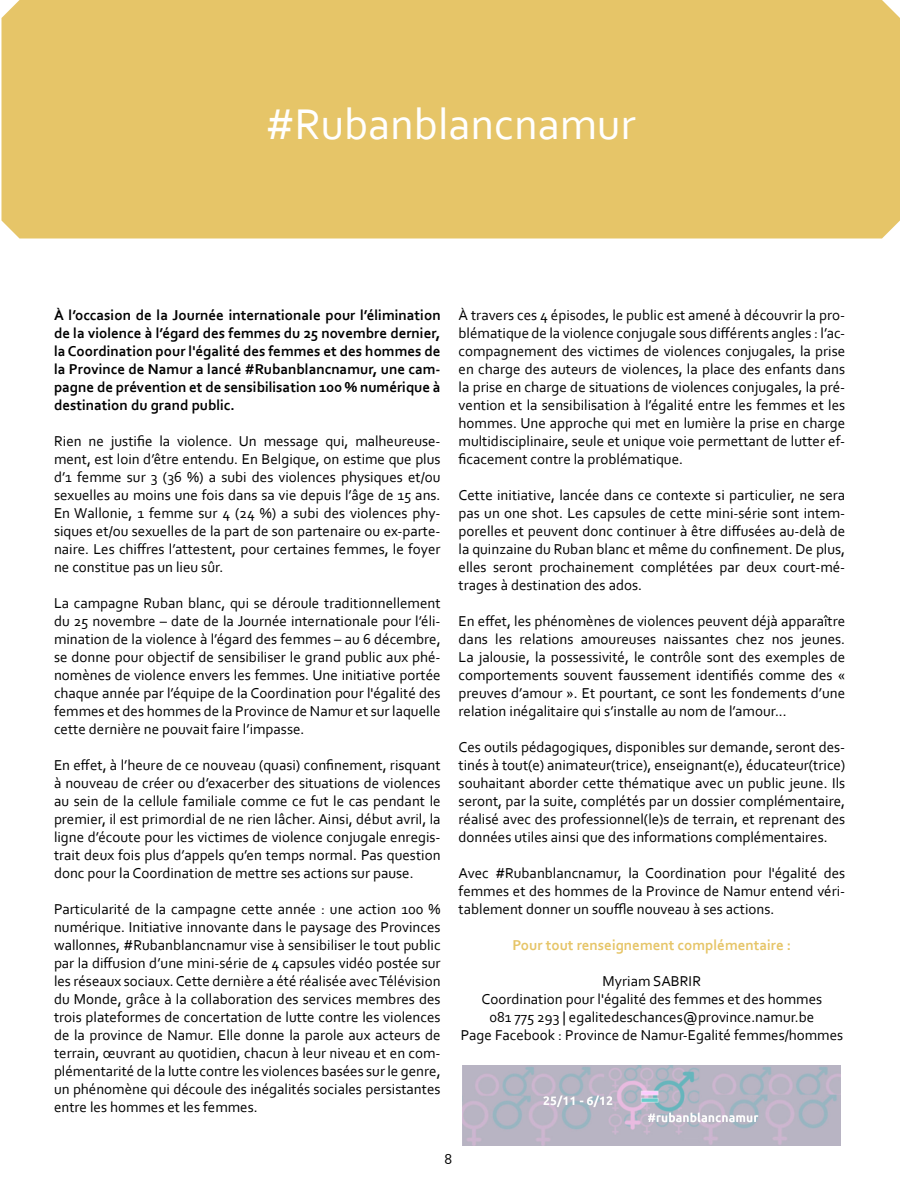
<style>
.page{position:relative;width:900px;height:1200px;background:#fff}
.page>*{position:absolute;margin:0;border:0;box-sizing:border-box;transform-origin:0 0}
.t1{font:45px "Corbel";color:#fff}
.t2{font:15px/18px "Corbel";color:#000;text-align:justify}
.t3{font:700 15px/18px "Corbel";color:#000;text-align:justify}
.t4{font:700 15px "Corbel";color:#e6c568}
</style>
<div class="page">
<div style="left:1px;top:0;width:899px;height:238px;background:#e6c568"></div>
<img style="left:463px;top:1065px;width:378px;height:81px">
<p class="t1" style="left:265px;top:96px;width:372px">#Rubanblancnamur</p>
<p class="t3" style="left:54px;top:306px;width:388px">À l’occasion de la Journée internationale pour l’élimination de la violence à l’égard des femmes du 25 novembre dernier, la Coordination pour l'égalité des femmes et des hommes de la Province de Namur a lancé #Rubanblancnamur, une cam&shy;pagne de prévention et de sensibilisation 100 % numérique à destination du grand public.</p>
<p class="t2" style="left:54px;top:432px;width:388px">Rien ne justifie la violence. Un message qui, malheureuse&shy;ment, est loin d’être entendu. En Belgique, on estime que plus d’1 femme sur 3 (36 %) a subi des violences physiques et/ou sexuelles au moins une fois dans sa vie depuis l’âge de 15 ans.<br>En Wallonie, 1 femme sur 4 (24 %) a subi des violences phy&shy;siques et/ou sexuelles de la part de son partenaire ou ex-parte&shy;naire. Les chiffres l’attestent, pour certaines femmes, le foyer ne constitue pas un lieu sûr.</p>
<p class="t2" style="left:54px;top:594px;width:388px">La campagne Ruban blanc, qui se déroule traditionnellement du 25 novembre – date de la Journée internationale pour l’éli&shy;mination de la violence à l’égard des femmes – au 6 décembre, se donne pour objectif de sensibiliser le grand public aux phé&shy;nomènes de violence envers les femmes. Une initiative portée chaque année par l’équipe de la Coordination pour l'égalité des femmes et des hommes de la Province de Namur et sur laquelle cette dernière ne pouvait faire l’impasse.</p>
<p class="t2" style="left:54px;top:756px;width:388px">En effet, à l’heure de ce nouveau (quasi) confinement, risquant à nouveau de créer ou d’exacerber des situations de violences au sein de la cellule familiale comme ce fut le cas pendant le premier, il est primordial de ne rien lâcher. Ainsi, début avril, la ligne d’écoute pour les victimes de violence conjugale enregis&shy;trait deux fois plus d’appels qu’en temps normal. Pas question donc pour la Coordination de mettre ses actions sur pause.</p>
<p class="t2" style="left:54px;top:900px;width:388px">Particularité de la campagne cette année : une action 100 % numérique. Initiative innovante dans le paysage des Provinces wallonnes, #Rubanblancnamur vise à sensibiliser le tout public par la diffusion d’une mini-série de 4 capsules vidéo postée sur les réseaux sociaux. Cette dernière a été réalisée avec Télévision du Monde, grâce à la collaboration des services membres des trois plateformes de concertation de lutte contre les violences de la province de Namur. Elle donne la parole aux acteurs de terrain, œuvrant au quotidien, chacun à leur niveau et en com&shy;plémentarité de la lutte contre les violences basées sur le genre, un phénomène qui découle des inégalités sociales persistantes entre les hommes et les femmes.</p>
<p class="t2" style="left:459px;top:306px;width:388px">À travers ces 4 épisodes, le public est amené à découvrir la pro&shy;blématique de la violence conjugale sous différents angles : l’ac&shy;compagnement des victimes de violences conjugales, la prise en charge des auteurs de violences, la place des enfants dans la prise en charge de situations de violences conjugales, la pré&shy;vention et la sensibilisation à l’égalité entre les femmes et les hommes. Une approche qui met en lumière la prise en charge multidisciplinaire, seule et unique voie permettant de lutter ef&shy;ficacement contre la problématique.</p>
<p class="t2" style="left:459px;top:486px;width:388px">Cette initiative, lancée dans ce contexte si particulier, ne sera pas un one shot. Les capsules de cette mini-série sont intem&shy;porelles et peuvent donc continuer à être diffusées au-delà de la quinzaine du Ruban blanc et même du confinement. De plus, elles seront prochainement complétées par deux court-mé&shy;trages à destination des ados.</p>
<p class="t2" style="left:459px;top:612px;width:388px">En effet, les phénomènes de violences peuvent déjà apparaître dans les relations amoureuses naissantes chez nos jeunes.<br>La jalousie, la possessivité, le contrôle sont des exemples de comportements souvent faussement identifiés comme des « preuves d’amour ». Et pourtant, ce sont les fondements d’une relation inégalitaire qui s’installe au nom de l’amour...</p>
<p class="t2" style="left:459px;top:738px;width:388px">Ces outils pédagogiques, disponibles sur demande, seront des&shy;tinés à tout(e) animateur(trice), enseignant(e), éducateur(trice) souhaitant aborder cette thématique avec un public jeune. Ils seront, par la suite, complétés par un dossier complémentaire, réalisé avec des professionnel(le)s de terrain, et reprenant des données utiles ainsi que des informations complémentaires.</p>
<p class="t2" style="left:459px;top:864px;width:388px">Avec #Rubanblancnamur, la Coordination pour l'égalité des femmes et des hommes de la Province de Namur entend véri&shy;tablement donner un souffle nouveau à ses actions.</p>
<p class="t4" style="left:513px;top:936px;width:280px">Pour tout renseignement complémentaire :</p>
<p class="t2" style="left:603px;top:972px;width:100px">Myriam SABRIR</p>
<p class="t2" style="left:482px;top:990px;width:342px">Coordination pour l'égalité des femmes et des hommes</p>
<p class="t2" style="left:489px;top:1008px;width:327px">081 775 293 | egalitedeschances@province.namur.be</p>
<p class="t2" style="left:461px;top:1026px;width:384px">Page Facebook : Province de Namur-Egalité femmes/hommes</p>
<p class="t2" style="left:445px;top:1150px;width:9px">8</p>
</div>
